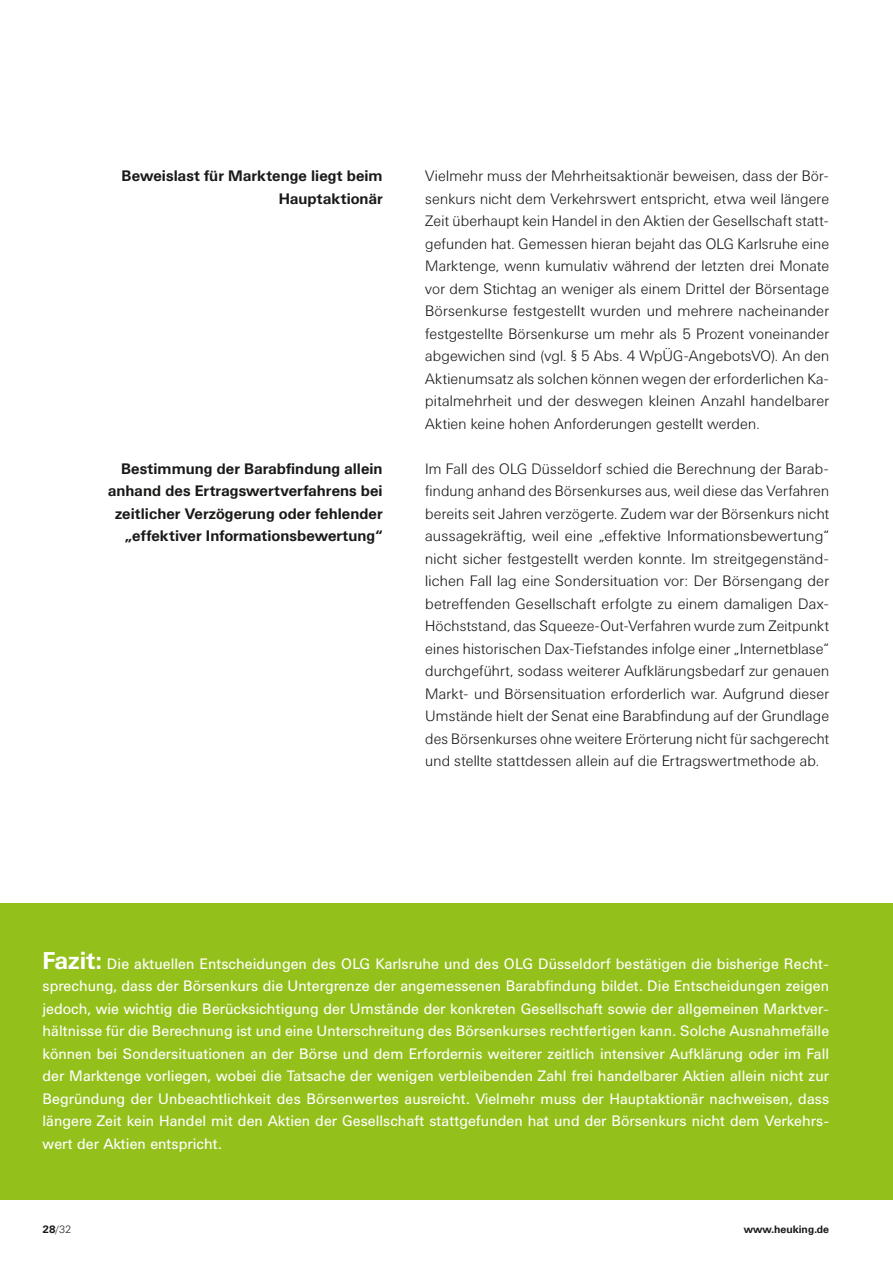
<style>
.page{position:relative;width:893px;height:1263px;background:#fff}
.page>*{position:absolute;margin:0;border:0;box-sizing:border-box;transform-origin:0 0}
.t1{font:300 15px/22.5px "Univers BQ";letter-spacing:.01em;color:#1a1918;text-align:justify}
.t2{font:15px/22.5px "Univers BQ";color:#fff;text-align:justify}
.t3{font:700 15px/22.5px "Univers BQ";letter-spacing:.005em;color:#1a1918;text-align:right}
.t4{font:700 10.5px "Univers BQ";color:#1a1918}
.t5{font:300 10.5px "Univers BQ";color:#1a1918}
.s1{font-weight:700;font-size:24px}
.s2{font-weight:700}
</style>
<div class="page">
<div style="left:0;top:904px;width:893px;height:296px;background:#94c01c"></div>
<p class="t3" style="left:122px;top:165px;width:263px">Beweislast für Marktenge liegt beim<br>Hauptaktionär</p>
<p class="t3" style="left:108px;top:457px;width:276px">Bestimmung der Barabfindung allein anhand des Ertragswertverfahrens bei zeitlicher Verzögerung oder fehlender „effektiver Informationsbewertung“</p>
<p class="t1" style="left:425px;top:165px;width:405px">Vielmehr muss der Mehrheitsaktionär beweisen, dass der Bör&shy;senkurs nicht dem Verkehrswert entspricht, etwa weil längere Zeit überhaupt kein Handel in den Aktien der Gesellschaft statt&shy;gefunden hat. Gemessen hieran bejaht das OLG Karlsruhe eine Marktenge, wenn kumulativ während der letzten drei Monate vor dem Stichtag an weniger als einem Drittel der Börsentage Börsenkurse festgestellt wurden und mehrere nacheinander festgestellte Börsenkurse um mehr als 5 Prozent voneinander abgewichen sind (vgl. § 5 Abs. 4 WpÜG-AngebotsVO). An den Aktienumsatz als solchen können wegen der erforderlichen Ka&shy;pitalmehrheit und der deswegen kleinen Anzahl handelbarer Aktien keine hohen Anforderungen gestellt werden.</p>
<p class="t1" style="left:425px;top:458px;width:405px">Im Fall des OLG Düsseldorf schied die Berechnung der Barab&shy;findung anhand des Börsenkurses aus, weil diese das Verfahren bereits seit Jahren verzögerte. Zudem war der Börsenkurs nicht aussagekräftig, weil eine „effektive Informationsbewertung“ nicht sicher festgestellt werden konnte. Im streitgegenständ&shy;lichen Fall lag eine Sondersituation vor: Der Börsengang der betreffenden Gesellschaft erfolgte zu einem damaligen Dax-Höchststand, das Squeeze-Out-Verfahren wurde zum Zeitpunkt eines historischen Dax-Tiefstandes infolge einer „Internetblase“ durchgeführt, sodass weiterer Aufklärungsbedarf zur genauen Markt- und Börsensituation erforderlich war. Aufgrund dieser Umstände hielt der Senat eine Barabfindung auf der Grundlage des Börsenkurses ohne weitere Erörterung nicht für sachgerecht und stellte stattdessen allein auf die Ertragswertmethode ab.</p>
<p class="t2" style="left:43px;top:953px;width:788px"><span class="s1">Fazit:</span> Die aktuellen Entscheidungen des OLG Karlsruhe und des OLG Düsseldorf bestätigen die bisherige Recht&shy;sprechung, dass der Börsenkurs die Untergrenze der angemessenen Barabfindung bildet. Die Entscheidungen zeigen jedoch, wie wichtig die Berücksichtigung der Umstände der konkreten Gesellschaft sowie der allgemeinen Marktver&shy;hältnisse für die Berechnung ist und eine Unterschreitung des Börsenkurses rechtfertigen kann. Solche Ausnahmefälle können bei Sondersituationen an der Börse und dem Erfordernis weiterer zeitlich intensiver Aufklärung oder im Fall der Marktenge vorliegen, wobei die Tatsache der wenigen verbleibenden Zahl frei handelbarer Aktien allein nicht zur Begründung der Unbeachtlichkeit des Börsenwertes ausreicht. Vielmehr muss der Hauptaktionär nachweisen, dass längere Zeit kein Handel mit den Aktien der Gesellschaft stattgefunden hat und der Börsenkurs nicht dem Verkehrs&shy;wert der Aktien entspricht.</p>
<p class="t5" style="left:43px;top:1224px;width:30px"><span class="s2">28</span>/32</p>
<p class="t4" style="left:744px;top:1223px;width:87px">www.heuking.de</p>
</div>
